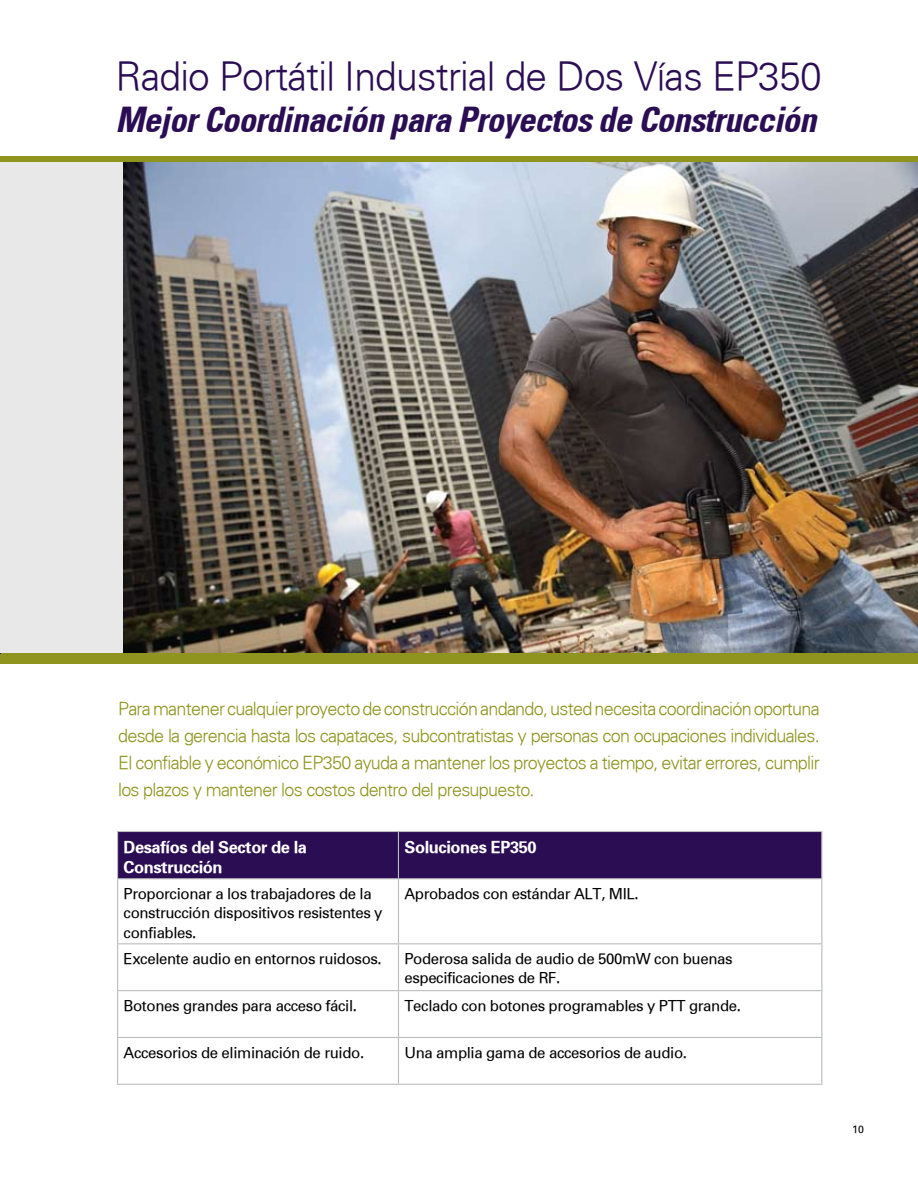
<style>
.page{position:relative;width:918px;height:1188px;background:#fff}
.page>*{position:absolute;margin:0;border:0;box-sizing:border-box;transform-origin:0 0}
.t1{font:300 39px "Univers";letter-spacing:-.02em;color:#2a0d53}
.t2{font:italic 700 condensed 34.5px "Univers";letter-spacing:-.02em;color:#2a0d53}
.t3{font:300 18px/27px "Univers";letter-spacing:-.04em;color:#8e941e;text-align:justify}
.t4{font:700 16.5px/19.5px "Univers";letter-spacing:-.025em;color:#fff}
.t5{font:15px/19.5px "Univers";letter-spacing:-.025em;color:#000}
.t6{font:10.5px "Univers";color:#000}
</style>
<div class="page">
<div style="left:0;top:590px;width:918px;height:74px;background:#8e941e"></div>
<div style="left:0;top:162px;width:171px;height:490px;background:#e8e8e9"></div>
<div style="left:0;top:157px;width:918px;height:5px;background:#8e941e"></div>
<div style="left:118px;top:832px;width:703px;height:46px;background:#2a0d53"></div>
<hr style="left:117px;top:831px;width:281px;height:1px;background:#babcbe">
<hr style="left:117px;top:832px;width:1px;height:46px;background:#babcbe">
<hr style="left:398px;top:831px;width:424px;height:1px;background:#babcbe">
<hr style="left:398px;top:832px;width:1px;height:46px;background:#babcbe">
<hr style="left:821px;top:832px;width:1px;height:46px;background:#babcbe">
<hr style="left:117px;top:878px;width:281px;height:1px;background:#babcbe">
<hr style="left:117px;top:879px;width:1px;height:64px;background:#babcbe">
<hr style="left:398px;top:878px;width:424px;height:1px;background:#babcbe">
<hr style="left:398px;top:879px;width:1px;height:64px;background:#babcbe">
<hr style="left:821px;top:879px;width:1px;height:64px;background:#babcbe">
<hr style="left:117px;top:943px;width:281px;height:1px;background:#babcbe">
<hr style="left:117px;top:944px;width:1px;height:46px;background:#babcbe">
<hr style="left:398px;top:943px;width:424px;height:1px;background:#babcbe">
<hr style="left:398px;top:944px;width:1px;height:46px;background:#babcbe">
<hr style="left:821px;top:944px;width:1px;height:46px;background:#babcbe">
<hr style="left:117px;top:990px;width:281px;height:1px;background:#babcbe">
<hr style="left:117px;top:991px;width:1px;height:46px;background:#babcbe">
<hr style="left:398px;top:990px;width:424px;height:1px;background:#babcbe">
<hr style="left:398px;top:991px;width:1px;height:46px;background:#babcbe">
<hr style="left:821px;top:991px;width:1px;height:46px;background:#babcbe">
<hr style="left:117px;top:1037px;width:281px;height:1px;background:#babcbe">
<hr style="left:117px;top:1038px;width:1px;height:46px;background:#babcbe">
<hr style="left:398px;top:1037px;width:424px;height:1px;background:#babcbe">
<hr style="left:398px;top:1038px;width:1px;height:46px;background:#babcbe">
<hr style="left:821px;top:1038px;width:1px;height:46px;background:#babcbe">
<hr style="left:117px;top:1084px;width:281px;height:1px;background:#babcbe">
<hr style="left:398px;top:1084px;width:424px;height:1px;background:#babcbe">
<img style="left:123px;top:162px;width:795px;height:490px">
<h1 class="t1" style="left:116px;top:52px;width:708px">Radio Portátil Industrial de Dos Vías EP350</h1>
<h2 class="t2" style="left:116px;top:98px;width:702px">Mejor Coordinación para Proyectos de Construcción</h2>
<p class="t3" style="left:118px;top:695px;width:703px">Para mantener cualquier proyecto de construcción andando, usted necesita coordinación oportuna desde la gerencia hasta los capataces, subcontratistas y personas con ocupaciones individuales.<br>El confiable y económico EP350 ayuda a mantener los proyectos a tiempo, evitar errores, cumplir los plazos y mantener los costos dentro del presupuesto.</p>
<p class="t4" style="left:124px;top:838px;width:185px">Desafíos del Sector de la<br>Construcción</p>
<p class="t4" style="left:404px;top:838px;width:134px">Soluciones EP350</p>
<p class="t5" style="left:124px;top:884px;width:261px">Proporcionar a los trabajadores de la construcción dispositivos resistentes y confiables.</p>
<p class="t5" style="left:404px;top:884px;width:236px">Aprobados con estándar ALT, MIL.</p>
<p class="t5" style="left:124px;top:949px;width:260px">Excelente audio en entornos ruidosos.</p>
<p class="t5" style="left:404px;top:949px;width:330px">Poderosa salida de audio de 500mW con buenas especificaciones de RF.</p>
<p class="t5" style="left:124px;top:996px;width:235px">Botones grandes para acceso fácil.</p>
<p class="t5" style="left:404px;top:996px;width:338px">Teclado con botones programables y PTT grande.</p>
<p class="t5" style="left:124px;top:1043px;width:242px">Accesorios de eliminación de ruido.</p>
<p class="t5" style="left:404px;top:1043px;width:284px">Una amplia gama de accesorios de audio.</p>
<p class="t6" style="left:852px;top:1123px;width:13px">10</p>
</div>
